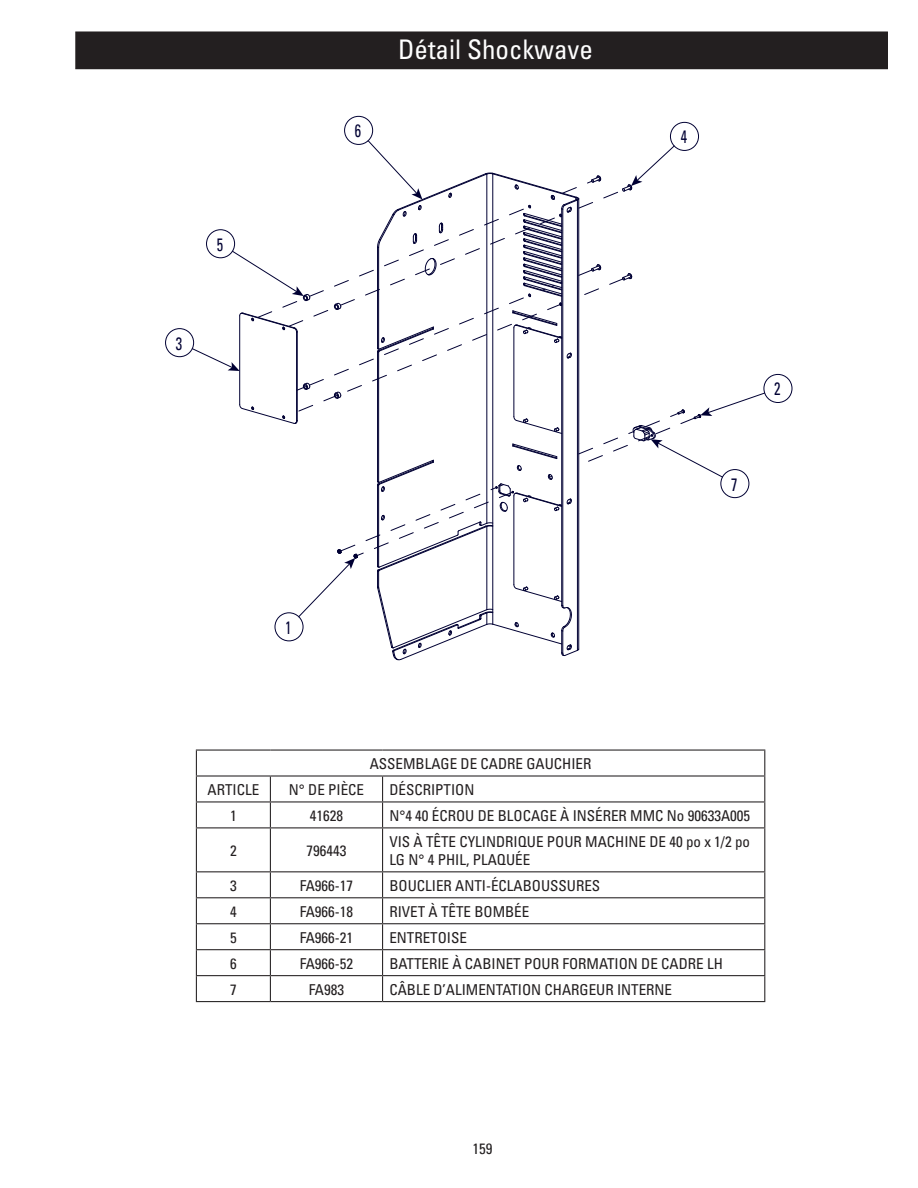
<style>
.page{position:relative;width:918px;height:1188px;background:#fff}
.page>*{position:absolute;margin:0;border:0;box-sizing:border-box;transform-origin:0 0}
.t1{font:condensed 27px "Univers LT Std";color:#fff}
.t2{font:condensed 18px "Univers";color:#003;scale:.8 1}
.t3{font:condensed 15px/18px "Univers LT Std";color:#231f20}
</style>
<div class="page">
<hr style="left:196px;top:750px;width:74px;height:1px;background:#231f20">
<hr style="left:270px;top:750px;width:113px;height:1px;background:#231f20">
<hr style="left:383px;top:750px;width:382px;height:1px;background:#231f20">
<hr style="left:196px;top:775px;width:74px;height:2px;background:#231f20">
<hr style="left:270px;top:775px;width:113px;height:2px;background:#231f20">
<hr style="left:383px;top:775px;width:382px;height:2px;background:#231f20">
<hr style="left:196px;top:801px;width:74px;height:1px;background:#231f20">
<svg style="left:196px;top:751px;width:1px;height:76px"></svg>
<hr style="left:270px;top:801px;width:113px;height:1px;background:#231f20">
<svg style="left:270px;top:777px;width:1px;height:50px"></svg>
<hr style="left:383px;top:801px;width:382px;height:1px;background:#231f20">
<svg style="left:382px;top:777px;width:1px;height:50px"></svg>
<svg style="left:764px;top:751px;width:1px;height:76px"></svg>
<hr style="left:196px;top:827px;width:74px;height:1px;background:#231f20">
<hr style="left:196px;top:828px;width:1px;height:43px;background:#231f20">
<hr style="left:270px;top:827px;width:113px;height:1px;background:#231f20">
<hr style="left:270px;top:828px;width:1px;height:43px;background:#231f20">
<hr style="left:383px;top:827px;width:382px;height:1px;background:#231f20">
<hr style="left:382px;top:828px;width:1px;height:43px;background:#231f20">
<hr style="left:764px;top:828px;width:1px;height:43px;background:#231f20">
<hr style="left:196px;top:871px;width:74px;height:1px;background:#231f20">
<hr style="left:270px;top:871px;width:113px;height:1px;background:#231f20">
<hr style="left:383px;top:871px;width:382px;height:1px;background:#231f20">
<hr style="left:196px;top:897px;width:74px;height:1px;background:#231f20">
<hr style="left:270px;top:897px;width:113px;height:1px;background:#231f20">
<hr style="left:383px;top:897px;width:382px;height:1px;background:#231f20">
<hr style="left:196px;top:923px;width:74px;height:1px;background:#231f20">
<hr style="left:270px;top:923px;width:113px;height:1px;background:#231f20">
<hr style="left:383px;top:923px;width:382px;height:1px;background:#231f20">
<hr style="left:196px;top:949px;width:74px;height:1px;background:#231f20">
<hr style="left:270px;top:949px;width:113px;height:1px;background:#231f20">
<hr style="left:383px;top:949px;width:382px;height:1px;background:#231f20">
<hr style="left:196px;top:975px;width:74px;height:1px;background:#231f20">
<svg style="left:196px;top:872px;width:1px;height:129px"></svg>
<hr style="left:270px;top:975px;width:113px;height:1px;background:#231f20">
<svg style="left:270px;top:872px;width:1px;height:129px"></svg>
<hr style="left:383px;top:975px;width:382px;height:1px;background:#231f20">
<svg style="left:382px;top:872px;width:1px;height:129px"></svg>
<svg style="left:764px;top:872px;width:1px;height:129px"></svg>
<hr style="left:196px;top:1001px;width:74px;height:1px;background:#231f20">
<hr style="left:270px;top:1001px;width:113px;height:1px;background:#231f20">
<hr style="left:383px;top:1001px;width:382px;height:1px;background:#231f20">
<svg style="left:191px;top:140px;width:575px;height:521px"></svg>
<div style="left:275px;top:612px;width:28px;height:29px;border:1px solid #003;border-radius:50%"></div>
<div style="left:764px;top:374px;width:28px;height:29px;border:1px solid #003;border-radius:50%"></div>
<div style="left:165px;top:328px;width:29px;height:29px;border:1px solid #003;border-radius:50%"></div>
<div style="left:670px;top:122px;width:29px;height:29px;border:1px solid #003;border-radius:50%"></div>
<div style="left:206px;top:229px;width:29px;height:29px;border:1px solid #003;border-radius:50%"></div>
<div style="left:344px;top:116px;width:29px;height:29px;border:1px solid #003;border-radius:50%"></div>
<div style="left:720px;top:469px;width:29px;height:29px;border:1px solid #003;border-radius:50%"></div>
<div style="left:76px;top:32px;width:811px;height:37px;background:#231f20"></div>
<p class="t2" style="left:176px;top:332px;width:9px">3</p>
<p class="t2" style="left:217px;top:233px;width:9px">5</p>
<p class="t2" style="left:355px;top:119px;width:9px">6</p>
<p class="t1" style="left:398px;top:32px;width:196px">Détail Shockwave</p>
<p class="t2" style="left:681px;top:126px;width:9px">4</p>
<p class="t2" style="left:731px;top:473px;width:9px">7</p>
<p class="t2" style="left:774px;top:378px;width:9px">2</p>
<p class="t2" style="left:285px;top:616px;width:9px">1</p>
<p class="t3" style="left:370px;top:755px;width:223px">ASSEMBLAGE DE CADRE GAUCHIER</p>
<p class="t3" style="left:208px;top:781px;width:53px">ARTICLE</p>
<p class="t3" style="left:289px;top:781px;width:77px">N° DE PIÈCE</p>
<p class="t3" style="left:389px;top:781px;width:87px">DÉSCRIPTION</p>
<p class="t3" style="left:230px;top:807px;width:8px">1</p>
<p class="t3" style="left:310px;top:807px;width:35px">41628</p>
<p class="t3" style="left:389px;top:807px;width:362px">N°4 40 ÉCROU DE BLOCAGE À INSÉRER MMC No 90633A005</p>
<p class="t3" style="left:230px;top:842px;width:8px">2</p>
<p class="t3" style="left:307px;top:842px;width:41px">796443</p>
<p class="t3" style="left:389px;top:833px;width:362px">VIS À TÊTE CYLINDRIQUE POUR MACHINE DE 40 po x 1/2 po<br>LG N° 4 PHIL, PLAQUÉE</p>
<p class="t3" style="left:230px;top:877px;width:8px">3</p>
<p class="t3" style="left:300px;top:877px;width:55px">FA966-17</p>
<p class="t3" style="left:389px;top:877px;width:212px">BOUCLIER ANTI-ÉCLABOUSSURES</p>
<p class="t3" style="left:230px;top:902px;width:8px">4</p>
<p class="t3" style="left:300px;top:902px;width:55px">FA966-18</p>
<p class="t3" style="left:389px;top:902px;width:141px">RIVET À TÊTE BOMBÉE</p>
<p class="t3" style="left:230px;top:928px;width:8px">5</p>
<p class="t3" style="left:300px;top:928px;width:55px">FA966-21</p>
<p class="t3" style="left:389px;top:928px;width:79px">ENTRETOISE</p>
<p class="t3" style="left:230px;top:954px;width:8px">6</p>
<p class="t3" style="left:300px;top:954px;width:55px">FA966-52</p>
<p class="t3" style="left:389px;top:954px;width:335px">BATTERIE À CABINET POUR FORMATION DE CADRE LH</p>
<p class="t3" style="left:230px;top:980px;width:8px">7</p>
<p class="t3" style="left:309px;top:980px;width:37px">FA983</p>
<p class="t3" style="left:389px;top:980px;width:284px">CÂBLE D’ALIMENTATION CHARGEUR INTERNE</p>
<p class="t3" style="left:473px;top:1140px;width:21px">159</p>
</div>
